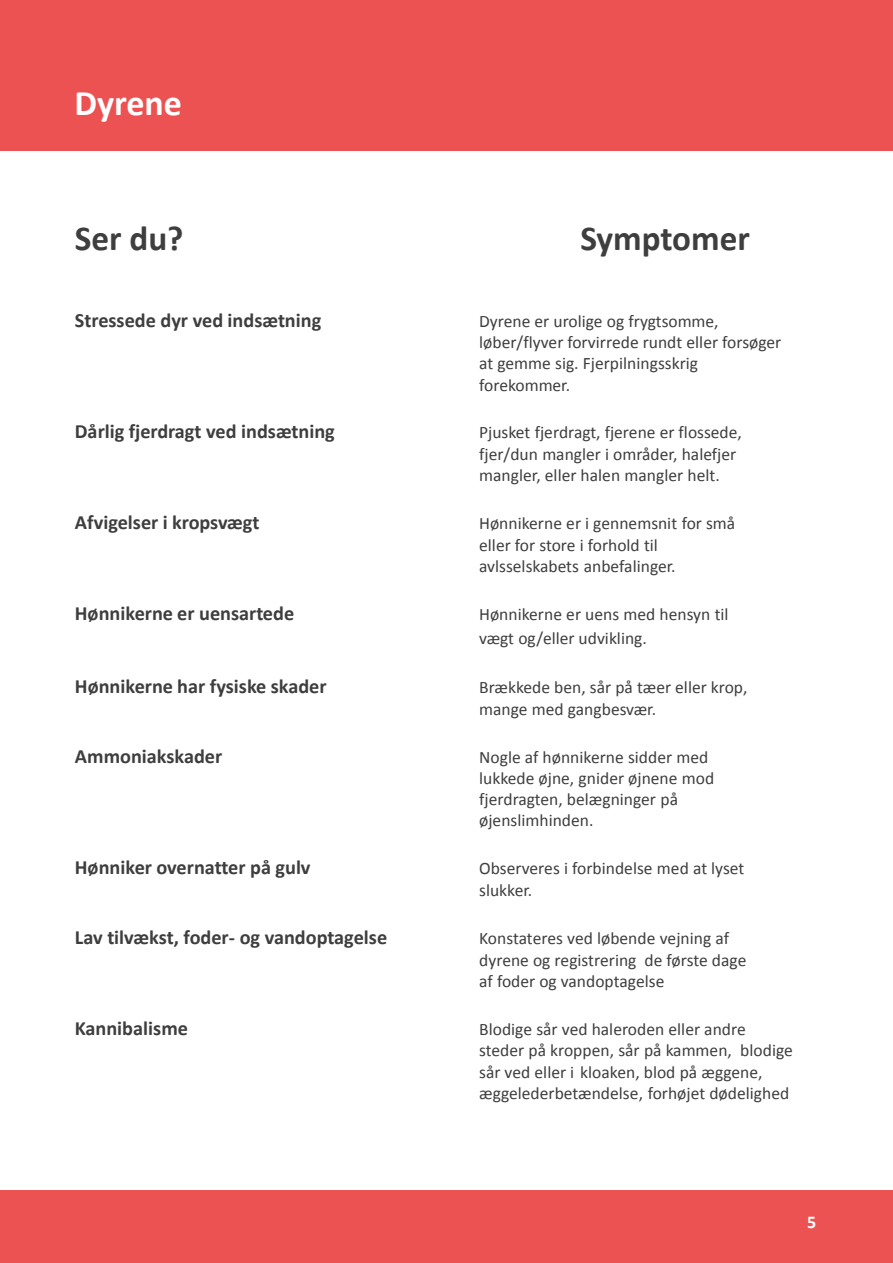
<style>
.page{position:relative;width:893px;height:1263px;background:#fff}
.page>*{position:absolute;margin:0;border:0;box-sizing:border-box;transform-origin:0 0}
.t1{font:700 36px "Calibri";color:#fff}
.t2{font:700 35.1px "Calibri";color:#3e3e3f}
.t3{font:700 29.7px "Calibri";color:#fff}
.t4{font:700 20.25px "Calibri";color:#3e3e3f}
.t5{font:700 18px "Calibri";color:#fff}
.t6{font:17.55px/21.3px "Calibri";color:#3e3e3f}
</style>
<div class="page">
<div style="left:0;top:0;width:893px;height:151px;background:#ec5252"></div>
<div style="left:0;top:1191px;width:893px;height:72px;background:#ec5252"></div>
<h1 class="t1" style="left:74px;top:81px;width:109px">Dyrene</h1>
<h3 class="t3" style="left:54px;top:88px;width:90px">Dyrene</h3>
<h2 class="t2" style="left:75px;top:216px;width:110px">Ser du?</h2>
<h2 class="t2" style="left:580px;top:216px;width:171px">Symptomer</h2>
<p class="t4" style="left:75px;top:307px;width:248px">Stressede dyr ved indsætning</p>
<p class="t6" style="left:479px;top:310px;width:304px">Dyrene er urolige og frygtsomme, løber/flyver forvirrede rundt eller forsøger at gemme sig. Fjerpilningsskrig forekommer.</p>
<p class="t4" style="left:75px;top:419px;width:261px">Dårlig fjerdragt ved indsætning</p>
<p class="t6" style="left:479px;top:422px;width:264px">Pjusket fjerdragt, fjerene er flossede, fjer/dun mangler i områder, halefjer mangler, eller halen mangler helt.</p>
<p class="t4" style="left:75px;top:509px;width:186px">Afvigelser i kropsvægt</p>
<p class="t6" style="left:479px;top:513px;width:258px">Hønnikerne er i gennemsnit for små eller for store i forhold til avlsselskabets anbefalinger.</p>
<p class="t4" style="left:75px;top:600px;width:221px">Hønnikerne er uensartede</p>
<p class="t6" style="left:479px;top:602px;width:251px;line-height:24.3px">Hønnikerne er uens med hensyn til vægt og/eller udvikling.</p>
<p class="t4" style="left:75px;top:673px;width:253px">Hønnikerne har fysiske skader</p>
<p class="t6" style="left:479px;top:676px;width:270px;line-height:21.8px">Brækkede ben, sår på tæer eller krop, mange med gangbesvær.</p>
<p class="t4" style="left:75px;top:743px;width:149px">Ammoniakskader</p>
<p class="t6" style="left:479px;top:746px;width:237px">Nogle af hønnikerne sidder med lukkede øjne, gnider øjnene mod fjerdragten, belægninger på øjenslimhinden.</p>
<p class="t4" style="left:75px;top:855px;width:237px">Hønniker overnatter på gulv</p>
<p class="t6" style="left:479px;top:858px;width:267px;line-height:21.8px">Observeres i forbindelse med at lyset slukker.</p>
<p class="t4" style="left:75px;top:924px;width:314px">Lav tilvækst, foder- og vandoptagelse</p>
<p class="t6" style="left:479px;top:927px;width:269px">Konstateres ved løbende vejning af dyrene og registrering de første dage af foder og vandoptagelse</p>
<p class="t4" style="left:75px;top:1015px;width:115px">Kannibalisme</p>
<p class="t6" style="left:479px;top:1018px;width:315px">Blodige sår ved haleroden eller andre steder på kroppen, sår på kammen, blodige sår ved eller i kloaken, blod på æggene, æggelederbetændelse, forhøjet dødelighed</p>
<p class="t5" style="left:807px;top:1210px;width:11px">5</p>
</div>
